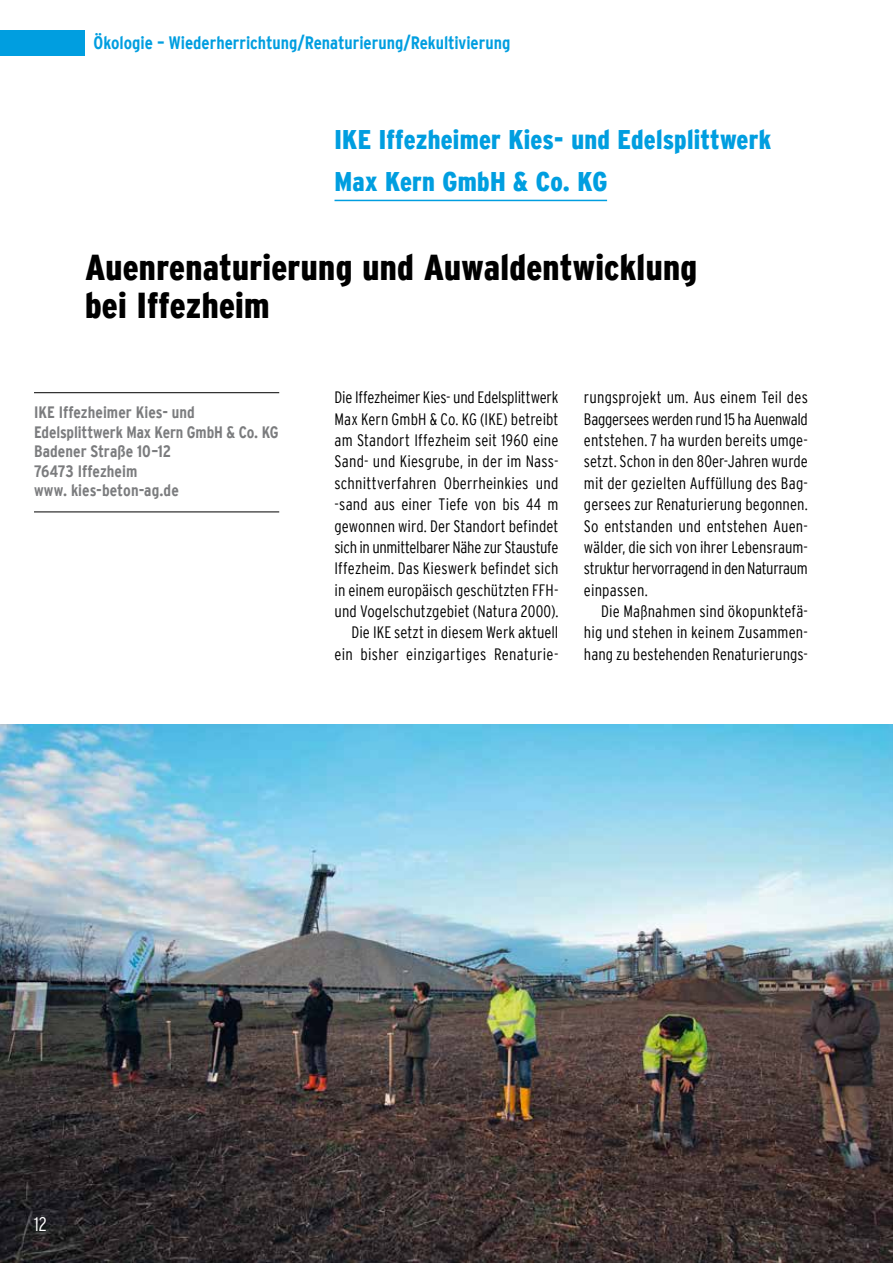
<style>
.page{position:relative;width:893px;height:1263px;background:#fff}
.page>*{position:absolute;margin:0;border:0;box-sizing:border-box;transform-origin:0 0}
.t1{font:900 condensed 36px/37.5px "Interstate";letter-spacing:.005em;color:#000}
.t2{font:900 condensed 27px/42px "Interstate";letter-spacing:.01em;color:#009ee0}
.t3{font:300 condensed 19.5px "Interstate";color:#fff}
.t4{font:700 condensed 18px "Interstate";color:#009ee0}
.t5{font:300 condensed 16.5px/21.3px "Interstate";letter-spacing:.005em;color:#000;text-align:justify}
.t6{font:700 condensed 16.5px/19.5px "Interstate";color:#7b7c7e}
</style>
<div class="page">
<hr style="left:334px;top:200px;width:273px;height:1px;background:#009ee0">
<hr style="left:34px;top:392px;width:245px;height:1px;background:#000">
<hr style="left:34px;top:512px;width:245px;height:1px;background:#000">
<img style="left:0;top:724px;width:893px;height:539px">
<div style="left:0;top:30px;width:85px;height:26px;background:#009ee0"></div>
<p class="t4" style="left:94px;top:32px;width:418px">Ökologie – Wiederherrichtung/Renaturierung/Rekultivierung</p>
<h2 class="t2" style="left:334px;top:119px;width:438px">IKE Iffezheimer Kies- und Edelsplittwerk<br>Max Kern GmbH &amp; Co. KG</h2>
<h1 class="t1" style="left:85px;top:249px;width:614px">Auenrenaturierung und Auwaldentwicklung bei Iffezheim</h1>
<p class="t6" style="left:34px;top:403px;width:246px">IKE Iffezheimer Kies- und<br>Edelsplittwerk Max Kern GmbH &amp; Co. KG<br>Badener Straße 10–12<br>76473 Iffezheim<br>www. kies-beton-ag.de</p>
<p class="t5" style="left:334px;top:387px;width:225px;text-align:right">Die Iffezheimer Kies- und Edelsplittwerk Max Kern GmbH &amp; Co. KG (IKE) betreibt am Standort Iffezheim seit 1960 eine Sand- und Kiesgrube, in der im Nass&shy;schnittverfahren Oberrheinkies und -sand aus einer Tiefe von bis 44 m gewonnen wird. Der Standort befindet sich in unmittelbarer Nähe zur Staustufe Iffezheim. Das Kieswerk befindet sich in einem europäisch geschützten FFH&shy;und Vogelschutzgebiet (Natura 2000).<br>Die IKE setzt in diesem Werk aktuell ein bisher einzigartiges Renaturie-</p>
<p class="t5" style="left:584px;top:387px;width:225px">rungsprojekt um. Aus einem Teil des Baggersees werden rund 15 ha Auenwald entstehen. 7 ha wurden bereits umge&shy;setzt. Schon in den 80er-Jahren wurde mit der gezielten Auffüllung des Bag&shy;gersees zur Renaturierung begonnen.<br>So entstanden und entstehen Auen&shy;wälder, die sich von ihrer Lebensraum&shy;struktur hervorragend in den Naturraum einpassen.</p>
<p class="t5" style="left:584px;top:600px;width:225px;text-indent:17px">Die Maßnahmen sind ökopunktefä&shy;hig und stehen in keinem Zusammen&shy;hang zu bestehenden Renaturierungs-</p>
<p class="t3" style="left:34px;top:1213px;width:14px">12</p>
</div>
